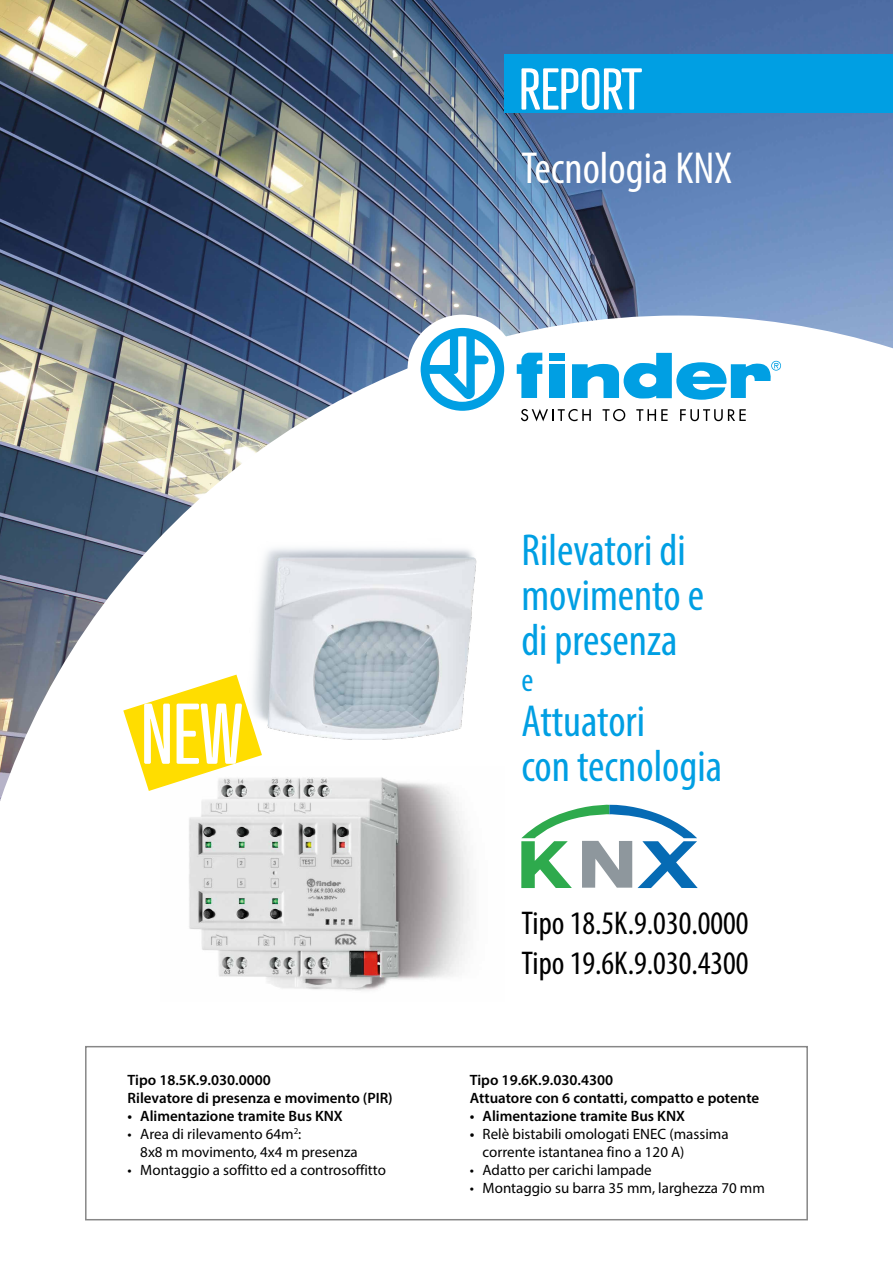
<style>
.page{position:relative;width:893px;height:1263px;background:#fff}
.page>*{position:absolute;margin:0;border:0;box-sizing:border-box;transform-origin:0 0}
.t1{font:57px "Atrament Std";color:#fff}
.t2{font:condensed 45px/45px "Myriad Pro";color:#009fe3}
.t3{font:condensed 45px "Myriad Pro";color:#fff}
.t4{font:condensed 33px/39.6px "Myriad Pro";color:#000}
.t5{font:condensed 33px "Myriad Pro";color:#009fe3}
.t6{font:15px/18px "Myriad Pro";color:#000}
.t7{font:600 15px/18px "Myriad Pro";color:#000}
.s1{font-weight:600}
</style>
<div class="page">
<div style="left:85px;top:1046px;width:723px;height:174px;border:2px solid #878787"></div>
<img style="left:189px;top:893px;width:282px;height:98px">
<svg style="left:189px;top:801px;width:509px;height:92px"></svg>
<img style="left:0;top:0;width:893px;height:801px">
<div style="left:408px;top:315px;width:109px;height:109px;background:#fff;border-radius:50%"></div>
<svg style="left:421px;top:328px;width:83px;height:83px"></svg>
<svg style="left:572px;top:353px;width:209px;height:47px"></svg>
<svg style="left:517px;top:353px;width:25px;height:45px"></svg>
<div style="left:549px;top:364px;width:15px;height:34px;background:#009fe3"></div>
<div style="left:549px;top:353px;width:15px;height:7px;background:#009fe3"></div>
<svg style="left:521px;top:409px;width:70px;height:12px"></svg>
<svg style="left:603px;top:409px;width:22px;height:12px"></svg>
<svg style="left:636px;top:409px;width:32px;height:12px"></svg>
<svg style="left:680px;top:409px;width:66px;height:12px"></svg>
<div style="left:504px;top:54px;width:389px;height:58px;background:#009fe3"></div>
<h1 class="t1" style="left:519px;top:53px;width:124px">REPORT</h1>
<h2 class="t3" style="left:521px;top:140px;width:212px">Tecnologia KNX</h2>
<p class="t7" style="left:128px;top:1070px;width:267px">Tipo 18.5K.9.030.0000<br>Rilevatore di presenza e movimento (PIR)</p>
<p class="t7" style="left:128px;top:1106px;width:217px">• Alimentazione tramite Bus KNX</p>
<p class="t6" style="left:140px;top:1124px;width:219px;text-indent:-13px">• Area di rilevamento 64m<sup>2</sup>:<br>8x8 m movimento, 4x4 m presenza</p>
<p class="t6" style="left:128px;top:1160px;width:260px">• Montaggio a soffitto ed a controsoffitto</p>
<h2 class="t2" style="left:521px;top:527px;width:184px">Rilevatori di movimento e di presenza</h2>
<h3 class="t5" style="left:521px;top:660px;width:13px">e</h3>
<h2 class="t2" style="left:521px;top:698px;width:202px">Attuatori<br>con tecnologia</h2>
<h3 class="t4" style="left:521px;top:903px;width:229px">Tipo 18.5K.9.030.0000<br>Tipo 19.6K.9.030.4300</h3>
<p class="t7" style="left:470px;top:1070px;width:291px">Tipo 19.6K.9.030.4300<br>Attuatore con 6 contatti, compatto e potente</p>
<p class="t7" style="left:470px;top:1106px;width:217px">• Alimentazione tramite Bus KNX</p>
<p class="t6" style="left:483px;top:1124px;width:247px;text-indent:-13px"><span class="s1">•</span> Relè bistabili omologati ENEC (massima corrente istantanea fino a 120 A)</p>
<p class="t6" style="left:470px;top:1160px;width:183px">• Adatto per carichi lampade</p>
<p class="t6" style="left:470px;top:1178px;width:297px">• Montaggio su barra 35 mm, larghezza 70 mm</p>
</div>
